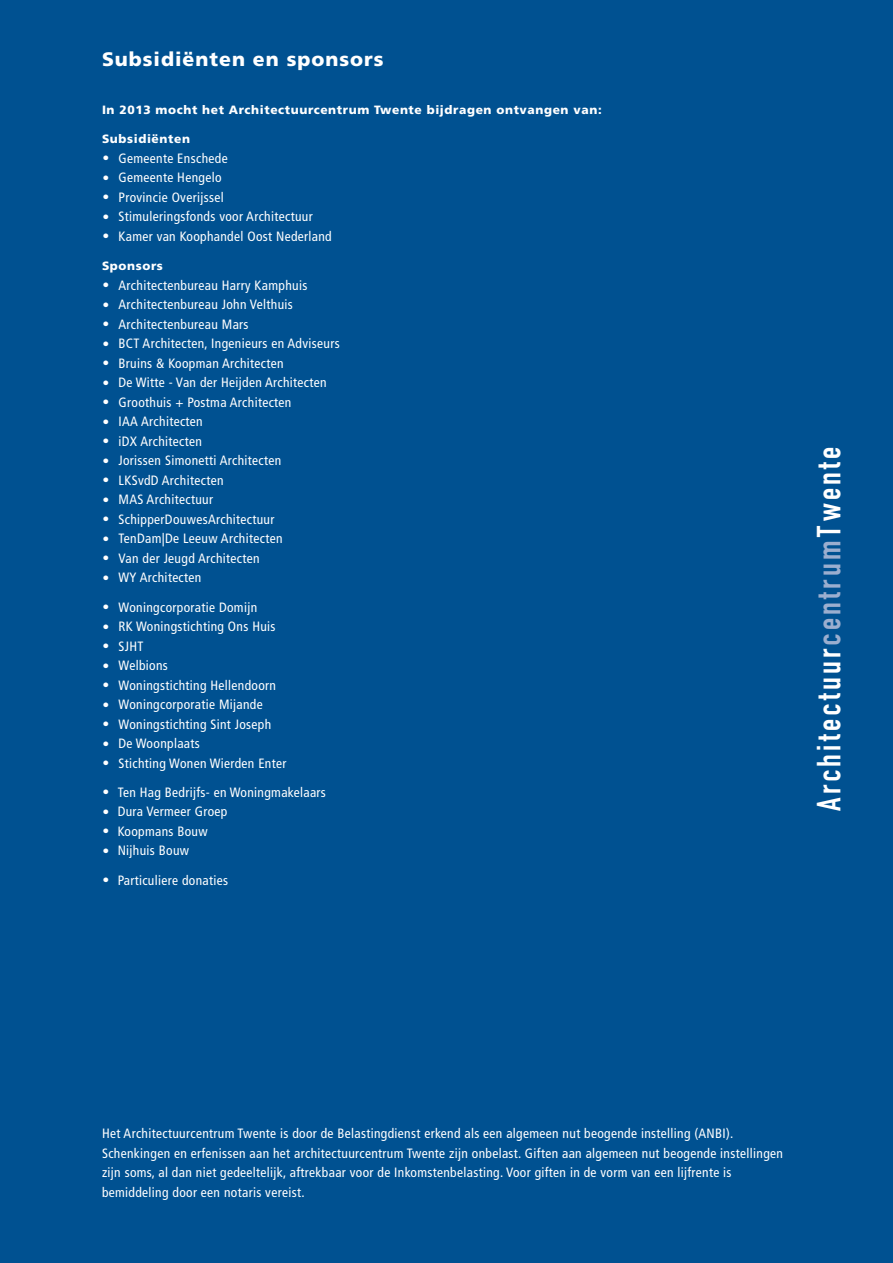
<style>
.page{position:relative;width:893px;height:1263px;background:#005191}
.page>*{position:absolute;margin:0;border:0;box-sizing:border-box;transform-origin:0 0}
.t1{font:33px "DIN Engschrift";letter-spacing:.1em;color:#fff}
.t2{font:900 19.5px "Frutiger";letter-spacing:.05em;color:#fff}
.t3{font:condensed 13.5px/19.5px "Frutiger";letter-spacing:.025em;color:#fff}
.t4{font:900 12px "Frutiger";letter-spacing:.05em;color:#fff}
.s1{color:#9baecf}
</style>
<div class="page">
<h2 class="t2" style="left:102px;top:48px;width:283px">Subsidiënten en sponsors</h2>
<p class="t4" style="left:102px;top:103px;width:501px">In 2013 mocht het Architectuurcentrum Twente bijdragen ontvangen van:</p>
<p class="t4" style="left:102px;top:132px;width:89px">Subsidiënten</p>
<p class="t3" style="left:102px;top:149px;width:127px">• Gemeente Enschede</p>
<p class="t3" style="left:102px;top:168px;width:121px">• Gemeente Hengelo</p>
<p class="t3" style="left:102px;top:188px;width:123px">• Provincie Overijssel</p>
<p class="t3" style="left:102px;top:207px;width:212px">• Stimuleringsfonds voor Architectuur</p>
<p class="t3" style="left:102px;top:227px;width:231px">• Kamer van Koophandel Oost Nederland</p>
<p class="t4" style="left:102px;top:259px;width:62px">Sponsors</p>
<p class="t3" style="left:102px;top:275px;width:207px">• Architectenbureau Harry Kamphuis</p>
<p class="t3" style="left:102px;top:295px;width:192px">• Architectenbureau John Velthuis</p>
<p class="t3" style="left:102px;top:314px;width:148px">• Architectenbureau Mars</p>
<p class="t3" style="left:102px;top:334px;width:239px">• BCT Architecten, Ingenieurs en Adviseurs</p>
<p class="t3" style="left:102px;top:353px;width:183px">• Bruins &amp; Koopman Architecten</p>
<p class="t3" style="left:102px;top:373px;width:226px">• De Witte - Van der Heijden Architecten</p>
<p class="t3" style="left:102px;top:392px;width:191px">• Groothuis + Postma Architecten</p>
<p class="t3" style="left:102px;top:412px;width:102px">• IAA Architecten</p>
<p class="t3" style="left:102px;top:431px;width:101px">• iDX Architecten</p>
<p class="t3" style="left:102px;top:451px;width:181px">• Jorissen Simonetti Architecten</p>
<p class="t3" style="left:102px;top:470px;width:123px">• LKSvdD Architecten</p>
<p class="t3" style="left:102px;top:490px;width:113px">• MAS Architectuur</p>
<p class="t3" style="left:102px;top:509px;width:174px">• SchipperDouwesArchitectuur</p>
<p class="t3" style="left:102px;top:529px;width:182px">• TenDam|De Leeuw Architecten</p>
<p class="t3" style="left:102px;top:548px;width:159px">• Van der Jeugd Architecten</p>
<p class="t3" style="left:102px;top:568px;width:101px">• WY Architecten</p>
<p class="t3" style="left:102px;top:597px;width:157px">• Woningcorporatie Domijn</p>
<p class="t3" style="left:102px;top:617px;width:175px">• RK Woningstichting Ons Huis</p>
<p class="t3" style="left:102px;top:636px;width:43px">• SJHT</p>
<p class="t3" style="left:102px;top:656px;width:67px">• Welbions</p>
<p class="t3" style="left:102px;top:675px;width:176px">• Woningstichting Hellendoorn</p>
<p class="t3" style="left:102px;top:695px;width:162px">• Woningcorporatie Mijande</p>
<p class="t3" style="left:102px;top:714px;width:171px">• Woningstichting Sint Joseph</p>
<p class="t3" style="left:102px;top:734px;width:99px">• De Woonplaats</p>
<p class="t3" style="left:102px;top:753px;width:186px">• Stichting Wonen Wierden Enter</p>
<p class="t3" style="left:102px;top:782px;width:225px">• Ten Hag Bedrijfs- en Woningmakelaars</p>
<p class="t3" style="left:102px;top:802px;width:127px">• Dura Vermeer Groep</p>
<p class="t3" style="left:102px;top:821px;width:107px">• Koopmans Bouw</p>
<p class="t3" style="left:102px;top:841px;width:89px">• Nijhuis Bouw</p>
<p class="t3" style="left:102px;top:870px;width:128px">• Particuliere donaties</p>
<h1 class="t1" style="left:810px;top:811px;width:366px;rotate:-90deg">Architectuur<span class="s1">centrum</span>Twente</h1>
<p class="t3" style="left:102px;top:1124px;width:682px">Het Architectuurcentrum Twente is door de Belastingdienst erkend als een algemeen nut beogende instelling (ANBI).<br>Schenkingen en erfenissen aan het architectuurcentrum Twente zijn onbelast. Giften aan algemeen nut beogende instellingen zijn soms, al dan niet gedeeltelijk, aftrekbaar voor de Inkomstenbelasting. Voor giften in de vorm van een lijfrente is bemiddeling door een notaris vereist.</p>
</div>
